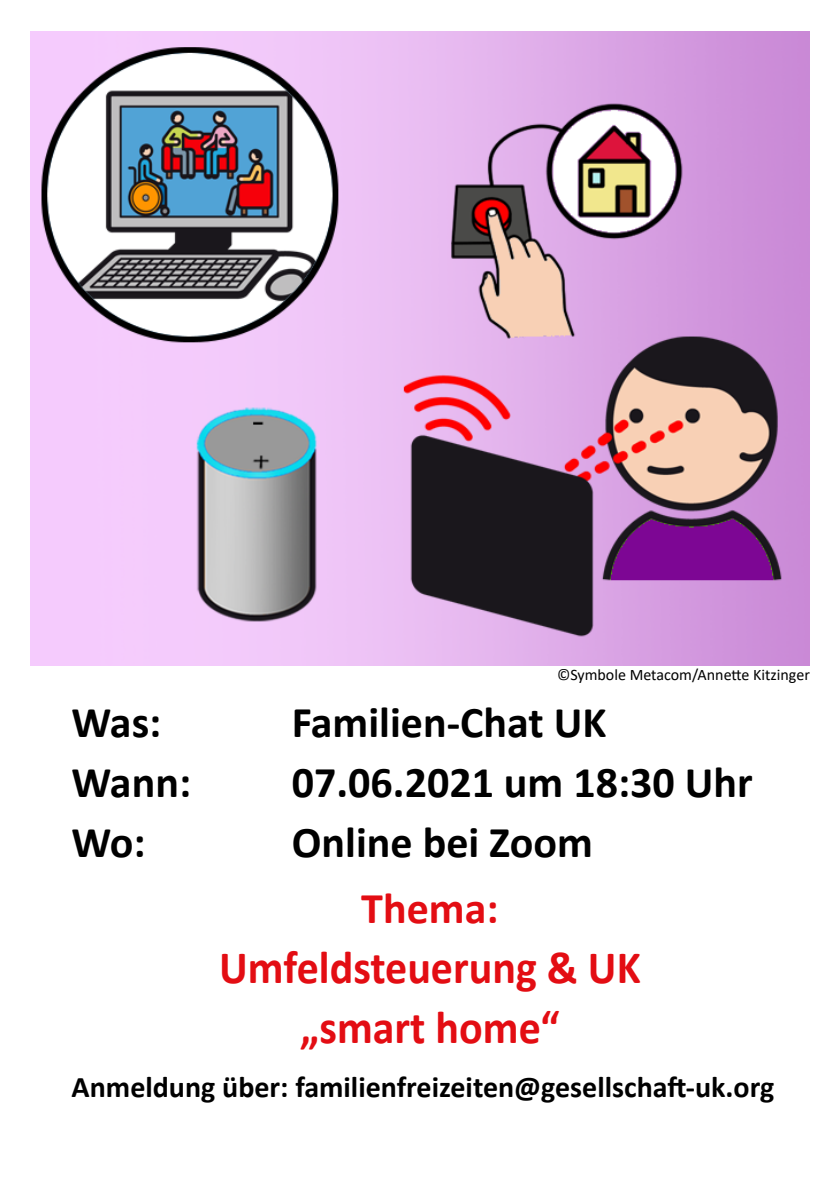
<style>
.page{position:relative;width:840px;height:1191px;background:#fff}
.page>*{position:absolute;margin:0;border:0;box-sizing:border-box;transform-origin:0 0}
.t1{font:700 46.6px/60px "Calibri";color:#e30d13;text-align:center;scale:.94 1}
.t2{font:700 44px "Calibri";color:#000}
.t3{font:700 44px "Calibri";color:#e30d13}
.t4{font:700 30px "Calibri";color:#000}
.t5{font:16px "Calibri";color:#000}
</style>
<div class="page">
<img style="left:30px;top:31px;width:779px;height:634px">
<p class="t5" style="left:556px;top:664px;width:254px">©Symbole Metacom/Annette Kitzinger</p>
<p class="t2" style="left:72px;top:691px;width:91px">Was:</p>
<p class="t2" style="left:292px;top:691px;width:316px">Familien-Chat UK</p>
<p class="t2" style="left:72px;top:751px;width:121px">Wann:</p>
<p class="t2" style="left:292px;top:751px;width:462px">07.06.2021 um 18:30 Uhr</p>
<p class="t2" style="left:72px;top:811px;width:75px">Wo:</p>
<p class="t2" style="left:292px;top:811px;width:302px">Online bei Zoom</p>
<p class="t3" style="left:361px;top:877px;width:139px">Thema:</p>
<p class="t1" style="left:219px;top:936px;width:449px">Umfeldsteuerung &amp; UK „smart home“</p>
<p class="t4" style="left:72px;top:1065px;width:703px">Anmeldung über: familienfreizeiten@gesellschaft-uk.org</p>
</div>
